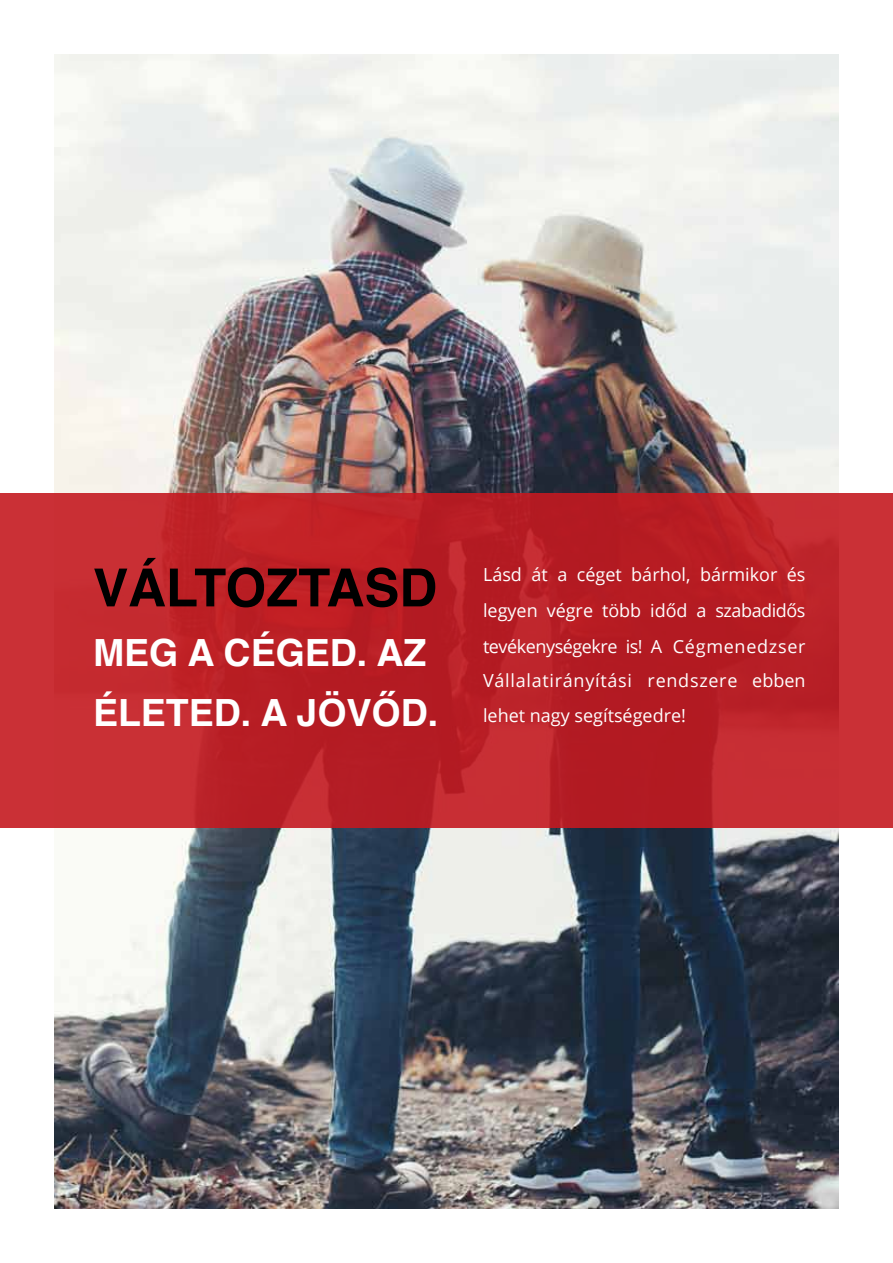
<style>
.page{position:relative;width:893px;height:1263px;background:#fff}
.page>*{position:absolute;margin:0;border:0;box-sizing:border-box;transform-origin:0 0}
.t1{font:700 52.5px "Helvetica";color:#000}
.t2{font:700 37.5px/60px "Helvetica";color:#fff}
.t3{font:18px/35.2px "Open Sans";color:#fff;text-align:justify}
</style>
<div class="page">
<img style="left:54px;top:54px;width:785px;height:1155px">
<div style="left:0;top:493px;width:892px;height:334px;background:linear-gradient(to bottom,#be2228,#be262c)"></div>
<h1 class="t1" style="left:93px;top:545px;width:346px">VÁLTOZTASD</h1>
<h2 class="t2" style="left:93px;top:624px;width:347px">MEG A CÉGED. AZ<br>ÉLETED. A JÖVŐD.</h2>
<p class="t3" style="left:483px;top:556px;width:324px">Lásd át a céget bárhol, bármikor és legyen végre több időd a szabadidős tevékenységekre is! A Cégmenedzser Vállalatirányítási rendszere ebben lehet nagy segítségedre!</p>
</div>
